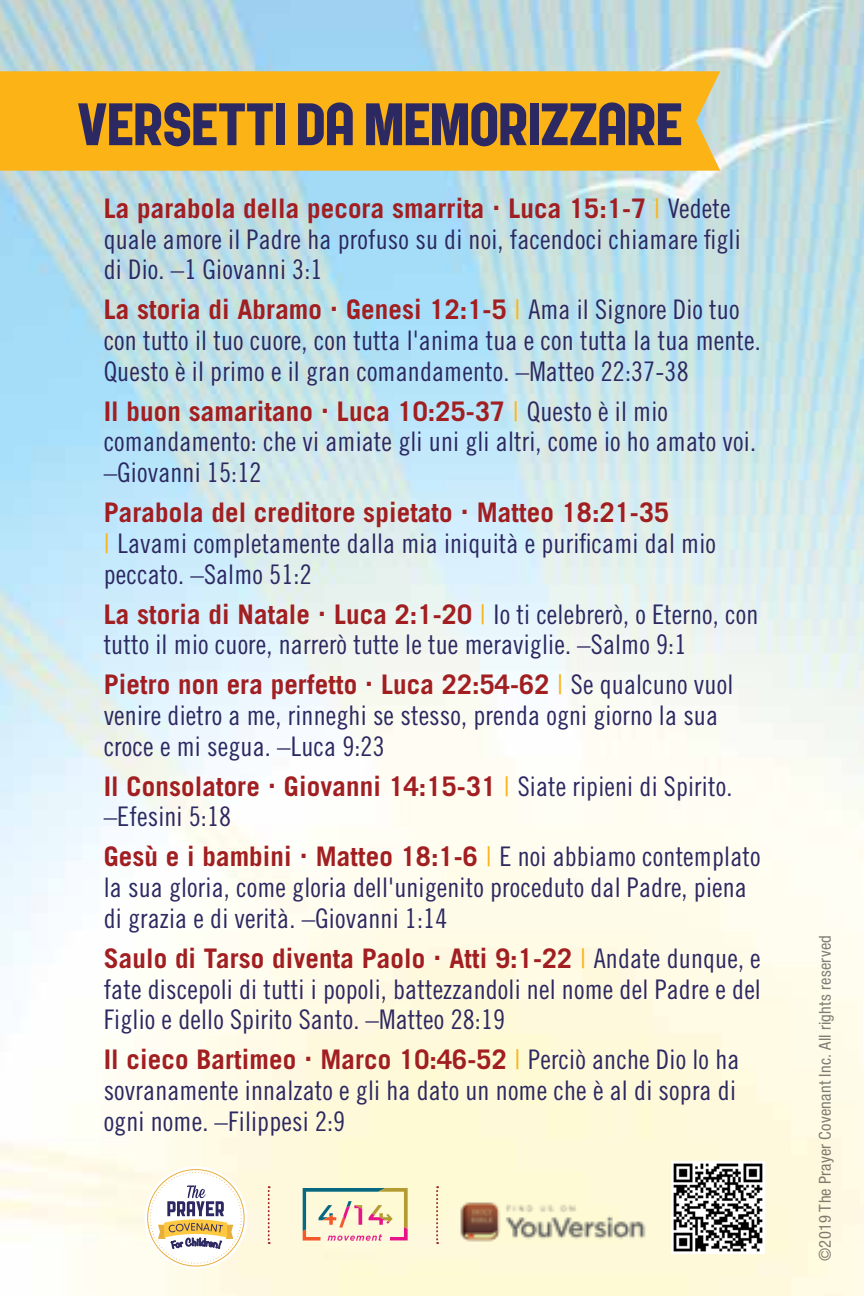
<style>
.page{position:relative;width:864px;height:1296px;background:#fff}
.page>*{position:absolute;margin:0;border:0;box-sizing:border-box;transform-origin:0 0}
.t1{font:64.8px "Public Gothic Circular";color:#2c2861;scale:1.12 1}
.t2{font:27px/30.9px "Trade Gothic LT Std Cn 18";letter-spacing:.005em;color:#2c2861}
.t3{font:700 27px "Trade Gothic LT Std";letter-spacing:.005em;color:#a11e21}
.t4{font:condensed 16.5px "Helvetica Neue";letter-spacing:.02em;color:#000}
.s1{font-family:"Trade Gothic LT Std Cn 18";font-weight:400;color:#fcb316}
.s2{font-family:"Trade Gothic LT Std Cn 18";font-weight:400;color:#2c2861}
.s3{color:#fcb316}
</style>
<div class="page">
<img style="left:0;top:0;width:864px;height:1296px">
<div style="left:0;top:71px;width:720px;height:100px;background:#fcb316"></div>
<svg style="left:303px;top:1188px;width:105px;height:53px;background:#e1d1bb"></svg>
<img style="left:436px;top:1184px;width:220px;height:74px">
<svg style="left:436px;top:1186px;width:2px;height:58px"></svg>
<svg style="left:268px;top:1186px;width:2px;height:58px"></svg>
<svg style="left:145px;top:1167px;width:102px;height:102px"></svg>
<svg style="left:150px;top:1172px;width:92px;height:92px"></svg>
<img style="left:672px;top:1161px;width:92px;height:93px">
<svg style="left:495px;top:206px;width:3px;height:4px"></svg>
<svg style="left:332px;top:307px;width:4px;height:4px"></svg>
<svg style="left:323px;top:409px;width:4px;height:4px"></svg>
<svg style="left:463px;top:510px;width:4px;height:4px"></svg>
<svg style="left:320px;top:612px;width:4px;height:4px"></svg>
<svg style="left:367px;top:682px;width:4px;height:4px"></svg>
<svg style="left:270px;top:784px;width:4px;height:4px"></svg>
<svg style="left:302px;top:855px;width:4px;height:4px"></svg>
<svg style="left:435px;top:956px;width:4px;height:4px"></svg>
<svg style="left:306px;top:1057px;width:4px;height:4px"></svg>
<h1 class="t1" style="left:78px;top:91px;width:542px">VERSETTI DA MEMORIZZARE</h1>
<p class="t3" style="left:104px;top:192px;width:628px">La parabola della pecora smarrita Luca 15:1-7 <span class="s1">|</span> <span class="s2">Vedete</span></p>
<p class="t2" style="left:104px;top:223px;width:638px">quale amore il Padre ha profuso su di noi, facendoci chiamare figli di Dio. –1 Giovanni 3:1</p>
<p class="t3" style="left:104px;top:293px;width:637px">La storia di Abramo Genesi 12:1-5 <span class="s1">|</span> <span class="s2">Ama il Signore Dio tuo</span></p>
<p class="t2" style="left:104px;top:325px;width:659px">con tutto il tuo cuore, con tutta l'anima tua e con tutta la tua mente.<br>Questo è il primo e il gran comandamento. –Matteo 22:37-38</p>
<p class="t3" style="left:104px;top:395px;width:566px">Il buon samaritano Luca 10:25-37 <span class="s1">|</span> <span class="s2">Questo è il mio</span></p>
<p class="t2" style="left:104px;top:426px;width:654px">comandamento: che vi amiate gli uni gli altri, come io ho amato voi. –Giovanni 15:12</p>
<p class="t3" style="left:104px;top:496px;width:567px">Parabola del creditore spietato Matteo 18:21-35</p>
<p class="t2" style="left:104px;top:528px;width:614px"><span class="s3">|</span> Lavami completamente dalla mia iniquità e purificami dal mio peccato. –Salmo 51:2</p>
<p class="t3" style="left:104px;top:597px;width:656px">La storia di Natale Luca 2:1-20 <span class="s1">|</span> <span class="s2">Io ti celebrerò, o Eterno, con</span></p>
<p class="t2" style="left:104px;top:629px;width:584px">tutto il mio cuore, narrerò tutte le tue meraviglie. –Salmo 9:1</p>
<p class="t3" style="left:104px;top:668px;width:631px">Pietro non era perfetto Luca 22:54-62 <span class="s1">|</span> <span class="s2">Se qualcuno vuol</span></p>
<p class="t2" style="left:104px;top:700px;width:616px">venire dietro a me, rinneghi se stesso, prenda ogni giorno la sua croce e mi segua. –Luca 9:23</p>
<p class="t3" style="left:104px;top:770px;width:630px">Il Consolatore Giovanni 14:15-31 <span class="s1">|</span> <span class="s2">Siate ripieni di Spirito.</span></p>
<p class="t2" style="left:104px;top:801px;width:129px">–Efesini 5:18</p>
<p class="t3" style="left:104px;top:840px;width:658px">Gesù e i bambini Matteo 18:1-6 <span class="s1">|</span> <span class="s2">E noi abbiamo contemplato</span></p>
<p class="t2" style="left:104px;top:872px;width:645px">la sua gloria, come gloria dell'unigenito proceduto dal Padre, piena di grazia e di verità. –Giovanni 1:14</p>
<p class="t3" style="left:104px;top:942px;width:659px">Saulo di Tarso diventa Paolo Atti 9:1-22 <span class="s1">|</span> <span class="s2">Andate dunque, e</span></p>
<p class="t2" style="left:104px;top:973px;width:659px">fate discepoli di tutti i popoli, battezzandoli nel nome del Padre e del<br>Figlio e dello Spirito Santo. –Matteo 28:19</p>
<p class="t3" style="left:104px;top:1043px;width:637px">Il cieco Bartimeo Marco 10:46-52 <span class="s1">|</span> <span class="s2">Perciò anche Dio lo ha</span></p>
<p class="t2" style="left:104px;top:1075px;width:634px">sovranamente innalzato e gli ha dato un nome che è al di sopra di ogni nome. –Filippesi 2:9</p>
<p class="t4" style="left:815px;top:1261px;width:328px;rotate:-90deg">©2019 The Prayer Covenant Inc. All rights reserved</p>
</div>
